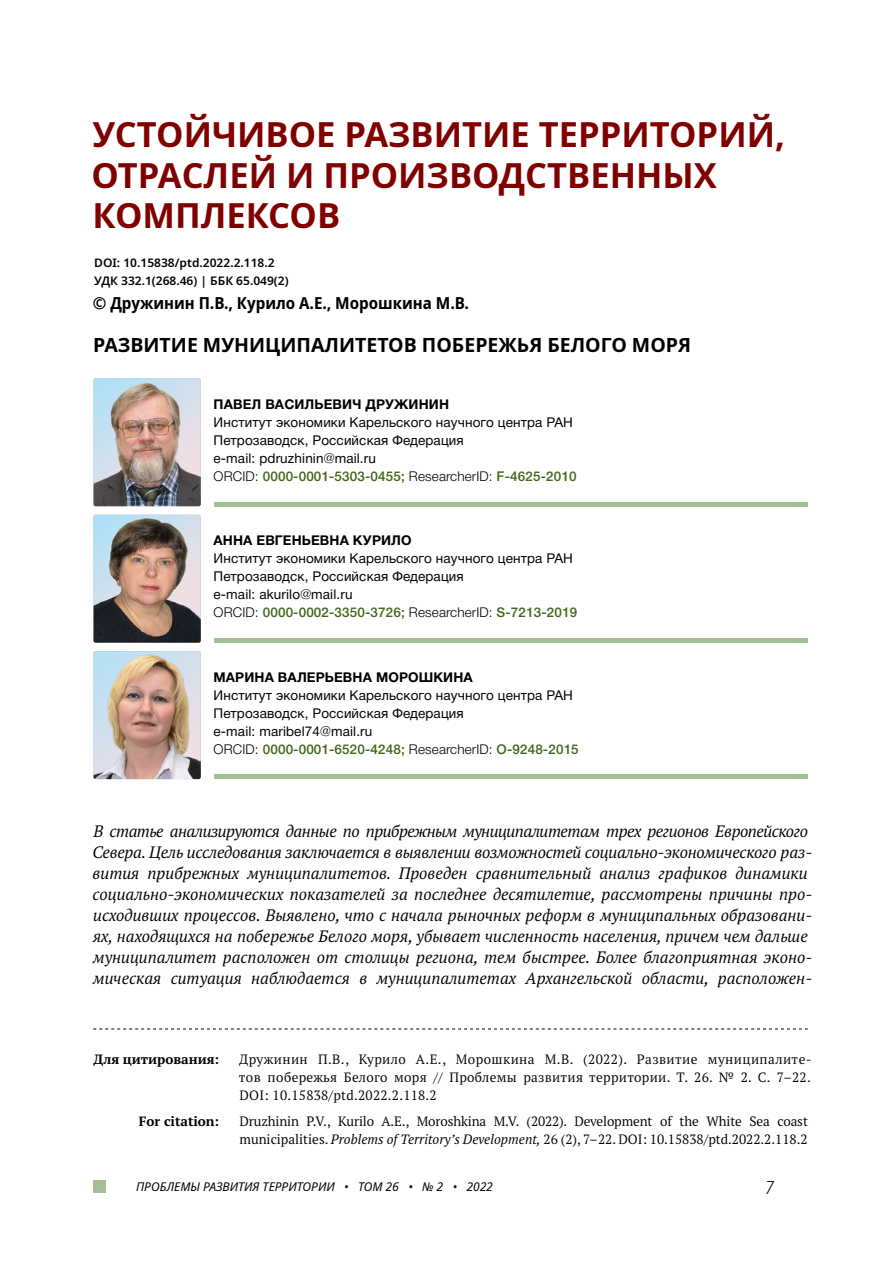
<style>
.page{position:relative;width:893px;height:1263px;background:#fff}
.page>*{position:absolute;margin:0;border:0;box-sizing:border-box;transform-origin:0 0}
.t1{font:700 34.5px/40.5px "Noto Sans";color:#800000}
.t2{font:700 19.5px "Noto Sans";color:#000}
.t3{font:italic 300 semi-condensed 18px "Noto Sans";color:#000}
.t4{font:italic 16.5px/21px "PT Serif Pro";color:#000}
.t5{font:700 semi-condensed 16.5px "Noto Sans";color:#000}
.t6{font:13.5px/18px "Helvetica Neue Cyr";letter-spacing:.01em;color:#000}
.t7{font:13.5px/18px "PT Serif Pro";color:#000;text-align:justify}
.t8{font:700 13.5px "Helvetica Neue Cyr";letter-spacing:.01em;color:#000}
.t9{font:700 13.5px "PT Serif Pro";color:#000}
.t10{font:600 12px/18.6px "Noto Sans";color:#000}
.t11{font:italic 12px "Noto Sans";color:#000}
.s1{font-weight:300}
.s2{font-weight:500;color:#406618}
.s3{font-style:italic}
</style>
<div class="page">
<div style="left:94px;top:1180px;width:12px;height:13px;background:#a4be93"></div>
<svg style="left:93px;top:1028px;width:715px;height:1px"></svg>
<hr style="left:214px;top:502px;width:594px;height:4px;background:#a4be93">
<div style="left:214px;top:638px;width:594px;height:5px;background:#a4be93"></div>
<hr style="left:214px;top:775px;width:594px;height:4px;background:#a4be93">
<img style="left:94px;top:378px;width:107px;height:128px">
<img style="left:94px;top:515px;width:107px;height:128px">
<img style="left:94px;top:651px;width:107px;height:128px">
<h1 class="t1" style="left:92px;top:115px;width:695px">УСТОЙЧИВОЕ РАЗВИТИЕ ТЕРРИТОРИЙ,<br>ОТРАСЛЕЙ И ПРОИЗВОДСТВЕННЫХ<br>КОМПЛЕКСОВ</h1>
<p class="t10" style="left:94px;top:253px;width:196px">DOI: 10.15838/ptd.2022.2.118.2<br>УДК 332.1(268.46) | ББК 65.049(2)</p>
<p class="t5" style="left:93px;top:291px;width:378px">© Дружинин П.В., Курило А.Е., Морошкина М.В.</p>
<p class="t2" style="left:93px;top:331px;width:599px">РАЗВИТИЕ МУНИЦИПАЛИТЕТОВ ПОБЕРЕЖЬЯ БЕЛОГО МОРЯ</p>
<p class="t8" style="left:214px;top:397px;width:237px">ПАВЕЛ ВАСИЛЬЕВИЧ ДРУЖИНИН</p>
<p class="t6" style="left:214px;top:413px;width:364px">Институт экономики Карельского научного центра РАН Петрозаводск, Российская Федерация<br>e-mail: pdruzhinin@mail.ru<br><span class="s1">ORCID:</span> <span class="s2">0000-0001-5303-0455;</span> <span class="s1">ResearcherID:</span> <span class="s2">F-4625-2010</span></p>
<p class="t8" style="left:214px;top:533px;width:200px">АННА ЕВГЕНЬЕВНА КУРИЛО</p>
<p class="t6" style="left:214px;top:550px;width:365px">Институт экономики Карельского научного центра РАН Петрозаводск, Российская Федерация<br>e-mail: akurilo@mail.ru<br><span class="s1">ORCID:</span> <span class="s2">0000-0002-3350-3726;</span> <span class="s1">ResearcherID:</span> <span class="s2">S-7213-2019</span></p>
<p class="t8" style="left:214px;top:669px;width:261px">МАРИНА ВАЛЕРЬЕВНА МОРОШКИНА</p>
<p class="t6" style="left:214px;top:686px;width:367px">Институт экономики Карельского научного центра РАН Петрозаводск, Российская Федерация<br>e-mail: maribel74@mail.ru<br><span class="s1">ORCID:</span> <span class="s2">0000-0001-6520-4248;</span> <span class="s1">ResearcherID:</span> <span class="s2">O-9248-2015</span></p>
<p class="t4" style="left:93px;top:820px;width:721px">В статье анализируются данные по прибрежным муниципалитетам трех регионов Европейского Севера. Цель исследования заключается в выявлении возможностей социально-экономического раз&shy;вития прибрежных муниципалитетов. Проведен сравнительный анализ графиков динамики социально-экономических показателей за последнее десятилетие, рассмотрены причины про&shy;исходивших процессов. Выявлено, что с начала рыночных реформ в муниципальных образовани&shy;ях, находящихся на побережье Белого моря, убывает численность населения, причем чем дальше муниципалитет расположен от столицы региона, тем быстрее. Более благоприятная эконо&shy;мическая ситуация наблюдается в муниципалитетах Архангельской области, расположен-</p>
<p class="t9" style="left:94px;top:1050px;width:127px">Для цитирования:</p>
<p class="t9" style="left:139px;top:1112px;width:82px">For citation:</p>
<p class="t7" style="left:239px;top:1050px;width:574px">Дружинин П.В., Курило А.Е., Морошкина М.В. (2022). Развитие муниципалите&shy;тов побережья Белого моря // Проблемы развития территории. Т. 26. № 2. С. 7–22.<br>DOI: 10.15838/ptd.2022.2.118.2</p>
<p class="t7" style="left:239px;top:1112px;width:570px">Druzhinin P.V., Kurilo A.E., Moroshkina M.V. (2022). Development of the White Sea coast municipalities. <span class="s3">Problems of Territory’s Development,</span> 26 (2), 7–22. DOI: 10.15838/ptd.2022.2.118.2</p>
<p class="t11" style="left:136px;top:1178px;width:359px">ПРОБЛЕМЫ РАЗВИТИЯ ТЕРРИТОРИИ • ТОМ 26 • № 2 • 2022</p>
<p class="t3" style="left:765px;top:1175px;width:10px">7</p>
</div>
